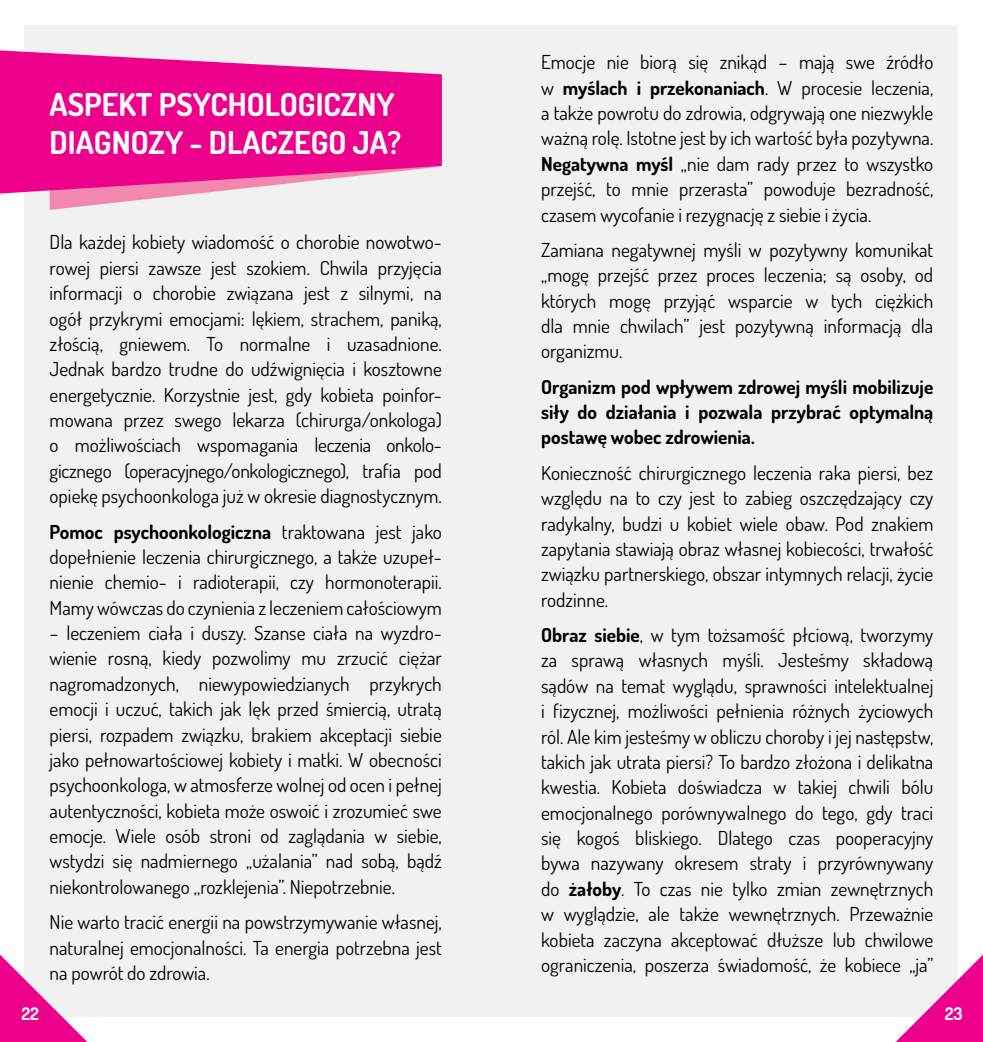
<style>
.page{position:relative;width:983px;height:1042px;background:#fff}
.page>*{position:absolute;margin:0;border:0;box-sizing:border-box;transform-origin:0 0}
.t1{font:700 31.5px/37.8px "Dosis";color:#fff;text-align:right}
.t2{font:19.25px/25.4px "Dosis";color:#000;text-align:justify}
.t3{font:700 19.25px/25.4px "Dosis";color:#000;text-align:justify}
.t4{font:700 17.5px "Dosis";color:#fff}
.s1{font-weight:700}
</style>
<div class="page">
<div style="left:25px;top:25px;width:932px;height:992px;background:#f1f1f2"></div>
<svg style="left:0;top:954px;width:87px;height:88px"></svg>
<svg style="left:895px;top:954px;width:87px;height:88px"></svg>
<svg style="left:50px;top:194px;width:142px;height:16px"></svg>
<svg style="left:0;top:50px;width:441px;height:144px;background:#ed279b"></svg>
<h1 class="t1" style="left:50px;top:85px;width:36px">Aspek</h1>
<h1 class="t1" style="left:50px;top:85px;width:353px">t psych ologiczny diagnozy - dlaczego ja?</h1>
<p class="t2" style="left:50px;top:229px;width:393px">Dla każdej kobiety wiadomość o chorobie nowotwo&shy;rowej piersi zawsze jest szokiem. Chwila przyjęcia informacji o chorobie związana jest z silnymi, na ogół przykrymi emocjami: lękiem, strachem, paniką, złością, gniewem. To normalne i uzasadnione.<br>Jednak bardzo trudne do udźwignięcia i kosztowne energetycznie. Korzystnie jest, gdy kobieta poinfor&shy;mowana przez swego lekarza (chirurga/onkologa) o możliwościach wspomagania leczenia onkolo&shy;gicznego (operacyjnego/onkologicznego), trafia pod opiekę psychoonkologa już w okresie diagnostycznym.</p>
<p class="t2" style="left:50px;top:518px;width:393px"><span class="s1">Pomoc psychoonkologiczna</span> traktowana jest jako dopełnienie leczenia chirurgicznego, a także uzupeł&shy;nienie chemio- i radioterapii, czy hormonoterapii.<br>Mamy wówczas do czynienia z leczeniem całościowym</p>
<p class="t2" style="left:50px;top:620px;width:393px">– leczeniem ciała i duszy. Szanse ciała na wyzdro&shy;wienie rosną, kiedy pozwolimy mu zrzucić ciężar nagromadzonych, niewypowiedzianych przykrych emocji i uczuć, takich jak lęk przed śmiercią, utratą piersi, rozpadem związku, brakiem akceptacji siebie jako pełnowartościowej kobiety i matki. W obecności psychoonkologa, w atmosferze wolnej od ocen i pełnej autentyczności, kobieta może oswoić i zrozumieć swe emocje. Wiele osób stroni od zaglądania w siebie, wstydzi się nadmiernego „użalania” nad sobą, bądź niekontrolowanego ,,rozklejenia”. Niepotrzebnie.</p>
<p class="t2" style="left:50px;top:909px;width:393px">Nie warto tracić energii na powstrzymywanie własnej, naturalnej emocjonalności. Ta energia potrzebna jest na powrót do zdrowia.</p>
<p class="t2" style="left:541px;top:49px;width:393px">Emocje nie biorą się znikąd – mają swe źródło w <span class="s1">myślach i przekonaniach</span>. W procesie leczenia, a także powrotu do zdrowia, odgrywają one niezwykle ważną rolę. Istotne jest by ich wartość była pozytywna.<br><span class="s1">Negatywna myśl</span> „nie dam rady przez to wszystko przejść, to mnie przerasta” powoduje bezradność, czasem wycofanie i rezygnację z siebie i życia.</p>
<p class="t2" style="left:541px;top:237px;width:393px">Zamiana negatywnej myśli w pozytywny komunikat „mogę przejść przez proces leczenia; są osoby, od których mogę przyjąć wsparcie w tych ciężkich dla mnie chwilach” jest pozytywną informacją dla organizmu.</p>
<p class="t3" style="left:541px;top:373px;width:393px">Organizm pod wpływem zdrowej myśli mobilizuje siły do działania i pozwala przybrać optymalną postawę wobec zdrowienia.</p>
<p class="t2" style="left:541px;top:459px;width:393px">Konieczność chirurgicznego leczenia raka piersi, bez względu na to czy jest to zabieg oszczędzający czy radykalny, budzi u kobiet wiele obaw. Pod znakiem zapytania stawiają obraz własnej kobiecości, trwałość związku partnerskiego, obszar intymnych relacji, życie rodzinne.</p>
<p class="t2" style="left:541px;top:622px;width:393px"><span class="s1">Obraz siebie</span>, w tym tożsamość płciową, tworzymy za sprawą własnych myśli. Jesteśmy składową sądów na temat wyglądu, sprawności intelektualnej i fizycznej, możliwości pełnienia różnych życiowych ról. Ale kim jesteśmy w obliczu choroby i jej następstw, takich jak utrata piersi? To bardzo złożona i delikatna kwestia. Kobieta doświadcza w takiej chwili bólu emocjonalnego porównywalnego do tego, gdy traci się kogoś bliskiego. Dlatego czas pooperacyjny bywa nazywany okresem straty i przyrównywany do <span class="s1">żałoby</span>. To czas nie tylko zmian zewnętrznych w wyglądzie, ale także wewnętrznych. Przeważnie kobieta zaczyna akceptować dłuższe lub chwilowe ograniczenia, poszerza świadomość, że kobiece „ja”</p>
<p class="t4" style="left:21px;top:1002px;width:19px">22</p>
<p class="t4" style="left:944px;top:1002px;width:19px">23</p>
</div>
